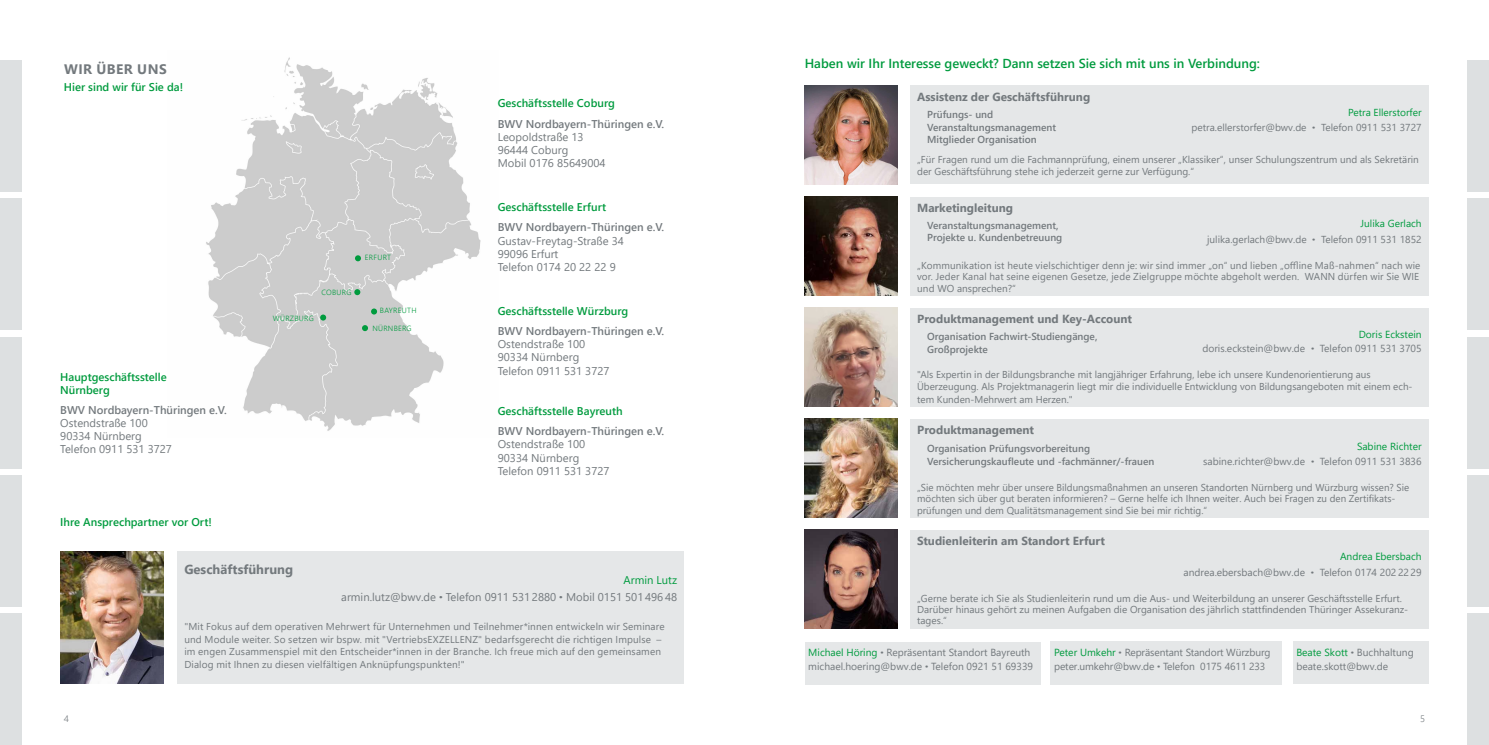
<style>
.page{position:relative;width:1489px;height:745px;background:#fff}
.page>*{position:absolute;margin:0;border:0;box-sizing:border-box;transform-origin:0 0}
.t1{font:700 13.75px "Segoe UI";letter-spacing:.035em;color:#73797d}
.t2{font:600 13px "Segoe UI";color:#009b3e}
.t3{font:700 13px "Segoe UI";color:#73797d}
.t4{font:700 11.75px "Segoe UI";color:#73797d}
.t5{font:11.25px/13.1px "Segoe UI";color:#73797d}
.t6{font:600 11.25px/13.1px "Segoe UI";color:#009b3e}
.t7{font:600 11.25px "Segoe UI";color:#73797d}
.t8{font:11.25px "Segoe UI";color:#73797c}
.t9{font:10.25px/13.8px "Segoe UI";color:#73797d;text-align:right}
.t10{font:600 10.12px/12.4px "Segoe UI";color:#73797d}
.t11{font:10.12px/15.1px "Segoe UI";color:#73797d;text-align:right}
.t12{font:10px/11.2px "Segoe UI";color:#73797d}
.t13{font:300 9.38px "Segoe UI";color:#73797d}
.t14{font:300 7.5px "Segoe UI";letter-spacing:.035em;color:#009b3e}
.s1{color:#009b3e}
.s2{font-family:"Segoe UI Black";font-size:11.38px}
.s3{font-family:"Segoe UI Black"}
</style>
<div class="page">
<div style="left:1467px;top:613px;width:21px;height:131px;background:#dde0e1"></div>
<div style="left:1467px;top:475px;width:21px;height:131px;background:#dde0e1"></div>
<div style="left:1467px;top:337px;width:21px;height:131px;background:#dde0e1"></div>
<div style="left:1467px;top:198px;width:21px;height:132px;background:#dde0e1"></div>
<div style="left:1467px;top:60px;width:21px;height:131px;background:#dde0e1"></div>
<img style="left:206px;top:57px;width:275px;height:374px">
<svg style="left:354px;top:289px;width:6px;height:6px"></svg>
<svg style="left:355px;top:255px;width:6px;height:6px"></svg>
<svg style="left:362px;top:325px;width:6px;height:6px"></svg>
<svg style="left:320px;top:314px;width:6px;height:6px"></svg>
<svg style="left:371px;top:308px;width:6px;height:6px"></svg>
<div style="left:0;top:613px;width:21px;height:131px;background:#dde0e1"></div>
<div style="left:0;top:475px;width:21px;height:131px;background:#dde0e1"></div>
<div style="left:0;top:337px;width:21px;height:131px;background:#dde0e1"></div>
<div style="left:0;top:198px;width:21px;height:132px;background:#dde0e1"></div>
<div style="left:0;top:60px;width:21px;height:131px;background:#dde0e1"></div>
<div style="left:177px;top:551px;width:507px;height:132px;background:#e5e7e8"></div>
<img style="left:61px;top:551px;width:102px;height:132px">
<div style="left:910px;top:196px;width:518px;height:99px;background:#e5e7e8"></div>
<img style="left:804px;top:196px;width:93px;height:99px">
<div style="left:910px;top:85px;width:518px;height:99px;background:#e5e7e8"></div>
<img style="left:804px;top:85px;width:93px;height:99px">
<img style="left:804px;top:418px;width:93px;height:99px">
<div style="left:910px;top:418px;width:518px;height:99px;background:#e5e7e8"></div>
<img style="left:804px;top:307px;width:93px;height:99px">
<div style="left:910px;top:307px;width:518px;height:99px;background:#e5e7e8"></div>
<img style="left:804px;top:529px;width:93px;height:99px">
<div style="left:910px;top:529px;width:518px;height:99px;background:#e4e6e7"></div>
<div style="left:804px;top:641px;width:236px;height:43px;background:#e5e7e8"></div>
<div style="left:1292px;top:641px;width:136px;height:42px;background:#e5e7e8"></div>
<div style="left:1050px;top:641px;width:231px;height:43px;background:#e5e7e8"></div>
<h1 class="t1" style="left:64px;top:56px;width:104px">WIR ÜBER UNS</h1>
<p class="t6" style="left:64px;top:79px;width:121px">Hier sind wir für Sie da!</p>
<p class="t6" style="left:60px;top:369px;width:108px">Hauptgeschäftsstelle<br>Nürnberg</p>
<p class="t7" style="left:60px;top:399px;width:168px">BWV Nordbayern-Thüringen e.V.</p>
<p class="t5" style="left:60px;top:415px;width:113px">Ostendstraße 100<br>90334 Nürnberg<br>Telefon 0911 531 3727</p>
<p class="t6" style="left:60px;top:514px;width:153px">Ihre Ansprechpartner vor Ort!</p>
<p class="t14" style="left:273px;top:311px;width:42px">WÜRZBURG</p>
<p class="t14" style="left:321px;top:285px;width:32px">COBURG</p>
<p class="t14" style="left:365px;top:250px;width:28px">ERFURT</p>
<p class="t14" style="left:380px;top:303px;width:38px">BAYREUTH</p>
<p class="t14" style="left:372px;top:321px;width:41px">NÜRNBERG</p>
<p class="t6" style="left:498px;top:96px;width:119px">Geschäftsstelle Coburg</p>
<p class="t7" style="left:498px;top:113px;width:168px">BWV Nordbayern-Thüringen e.V.</p>
<p class="t8" style="left:498px;top:126px;width:87px">Leopoldstraße 13</p>
<p class="t5" style="left:498px;top:142px;width:109px">96444 Coburg<br>Mobil 0176 85649004</p>
<p class="t6" style="left:498px;top:199px;width:110px">Geschäftsstelle Erfurt</p>
<p class="t7" style="left:498px;top:217px;width:168px">BWV Nordbayern-Thüringen e.V.</p>
<p class="t5" style="left:498px;top:233px;width:127px">Gustav-Freytag-Straße 34<br>99096 Erfurt<br>Telefon 0174 20 22 22 9</p>
<p class="t6" style="left:498px;top:303px;width:132px">Geschäftsstelle Würzburg</p>
<p class="t7" style="left:498px;top:320px;width:168px">BWV Nordbayern-Thüringen e.V.</p>
<p class="t5" style="left:498px;top:336px;width:113px">Ostendstraße 100<br>90334 Nürnberg<br>Telefon 0911 531 3727</p>
<p class="t6" style="left:498px;top:403px;width:126px">Geschäftsstelle Bayreuth</p>
<p class="t7" style="left:498px;top:420px;width:168px">BWV Nordbayern-Thüringen e.V.</p>
<p class="t5" style="left:498px;top:436px;width:113px">Ostendstraße 100<br>90334 Nürnberg<br>Telefon 0911 531 3727</p>
<h2 class="t3" style="left:184px;top:557px;width:110px">Geschäftsführung</h2>
<p class="t5" style="left:341px;top:570px;width:337px;line-height:17px;text-align:right"><span class="s1">Armin Lutz<br></span>armin.lutz@bwv.de <span class="s2">·</span> Telefon 0911 531 2880 <span class="s2">·</span> Mobil 0151 501 496 48</p>
<p class="t12" style="left:184px;top:619px;width:482px;line-height:12.5px">"Mit Fokus auf dem operativen Mehrwert für Unternehmen und Teilnehmer*innen entwickeln wir Seminare und Module weiter. So setzen wir bspw. mit "VertriebsEXZELLENZ" bedarfsgerecht die richtigen Impulse – im engen Zusammenspiel mit den Entscheider*innen in der Branche. Ich freue mich auf den gemeinsamen Dialog mit Ihnen zu diesen vielfältigen Anknüpfungspunkten!"</p>
<h2 class="t2" style="left:804px;top:51px;width:457px">Haben wir Ihr Interesse geweckt? Dann setzen Sie sich mit uns in Verbindung:</h2>
<p class="t4" style="left:917px;top:85px;width:175px">Assistenz der Geschäftsführung</p>
<p class="t11" style="left:1191px;top:104px;width:231px"><span class="s1">Petra Ellerstorfer<br></span>petra.ellerstorfer@bwv.de <span class="s3">·</span> Telefon 0911 531 3727</p>
<p class="t12" style="left:917px;top:153px;width:503px">„Für Fragen rund um die Fachmannprüfung, einem unserer „Klassiker“, unser Schulungszentrum und als Sekretärin der Geschäftsführung stehe ich jederzeit gerne zur Verfügung.“</p>
<p class="t10" style="left:927px;top:107px;width:130px">Prüfungs- und<br>Veranstaltungsmanagement<br>Mitglieder Organisation</p>
<p class="t4" style="left:917px;top:197px;width:97px">Marketingleitung</p>
<p class="t11" style="left:1206px;top:215px;width:216px"><span class="s1">Julika Gerlach<br></span>julika.gerlach@bwv.de <span class="s3">·</span> Telefon 0911 531 1852</p>
<p class="t12" style="left:917px;top:259px;width:504px;text-align:justify">„Kommunikation ist heute vielschichtiger denn je: wir sind immer „on“ und lieben „offline Maß-nahmen“ nach wie vor. Jeder Kanal hat seine eigenen Gesetze, jede Zielgruppe möchte abgeholt werden. WANN dürfen wir Sie WIE und WO ansprechen?“</p>
<p class="t10" style="left:927px;top:218px;width:137px">Veranstaltungsmanagement,<br>Projekte u. Kundenbetreuung</p>
<p class="t4" style="left:917px;top:308px;width:216px">Produktmanagement und Key-Account</p>
<p class="t9" style="left:1202px;top:326px;width:221px;line-height:14.1px"><span class="s1">Doris Eckstein<br></span>doris.eckstein@bwv.de <span class="s3">·</span> Telefon 0911 531 3705</p>
<p class="t12" style="left:917px;top:367px;width:497px;line-height:12.4px">"Als Expertin in der Bildungsbranche mit langjähriger Erfahrung, lebe ich unsere Kundenorientierung aus<br>Überzeugung. Als Projektmanagerin liegt mir die individuelle Entwicklung von Bildungsangeboten mit einem ech&shy;tem Kunden-Mehrwert am Herzen."</p>
<p class="t10" style="left:927px;top:329px;width:172px">Organisation Fachwirt-Studiengänge,<br>Großprojekte</p>
<p class="t4" style="left:917px;top:419px;width:118px">Produktmanagement</p>
<p class="t9" style="left:1203px;top:437px;width:220px;line-height:15.1px"><span class="s1">Sabine Richter<br></span>sabine.richter@bwv.de <span class="s3">·</span> Telefon 0911 531 3836</p>
<p class="t12" style="left:917px;top:480px;width:493px">„Sie möchten mehr über unsere Bildungsmaßnahmen an unseren Standorten Nürnberg und Würzburg wissen? Sie möchten sich über gut beraten informieren? – Gerne helfe ich Ihnen weiter. Auch bei Fragen zu den Zertifikats&shy;prüfungen und dem Qualitätsmanagement sind Sie bei mir richtig.“</p>
<p class="t10" style="left:927px;top:441px;width:229px">Organisation Prüfungsvorbereitung<br>Versicherungskaufleute und -fachmänner/-frauen</p>
<p class="t4" style="left:917px;top:529px;width:189px">Studienleiterin am Standort Erfurt</p>
<p class="t9" style="left:1183px;top:548px;width:240px;line-height:15.1px"><span class="s1">Andrea Ebersbach<br></span>andrea.ebersbach@bwv.de <span class="s3">·</span> Telefon 0174 202 22 29</p>
<p class="t12" style="left:917px;top:591px;width:492px">„Gerne berate ich Sie als Studienleiterin rund um die Aus- und Weiterbildung an unserer Geschäftsstelle Erfurt.<br>Darüber hinaus gehört zu meinen Aufgaben die Organisation des jährlich stattfindenden Thüringer Assekuranz&shy;tages.“</p>
<p class="t9" style="left:808px;top:644px;width:226px;text-align:left"><span class="s1">Michael Höring</span> <span class="s3">·</span> Repräsentant Standort Bayreuth michael.hoering@bwv.de <span class="s3">·</span> Telefon 0921 51 69339</p>
<p class="t9" style="left:1296px;top:644px;width:119px;text-align:left"><span class="s1">Beate Skott</span> <span class="s3">·</span> Buchhaltung beate.skott@bwv.de</p>
<p class="t9" style="left:1054px;top:644px;width:218px;text-align:left"><span class="s1">Peter Umkehr</span> <span class="s3">·</span> Repräsentant Standort Würzburg peter.umkehr@bwv.de <span class="s3">·</span> Telefon 0175 4611 233</p>
<p class="t13" style="left:64px;top:709px;width:7px">4</p>
<p class="t13" style="left:1419px;top:709px;width:6px">5</p>
</div>
